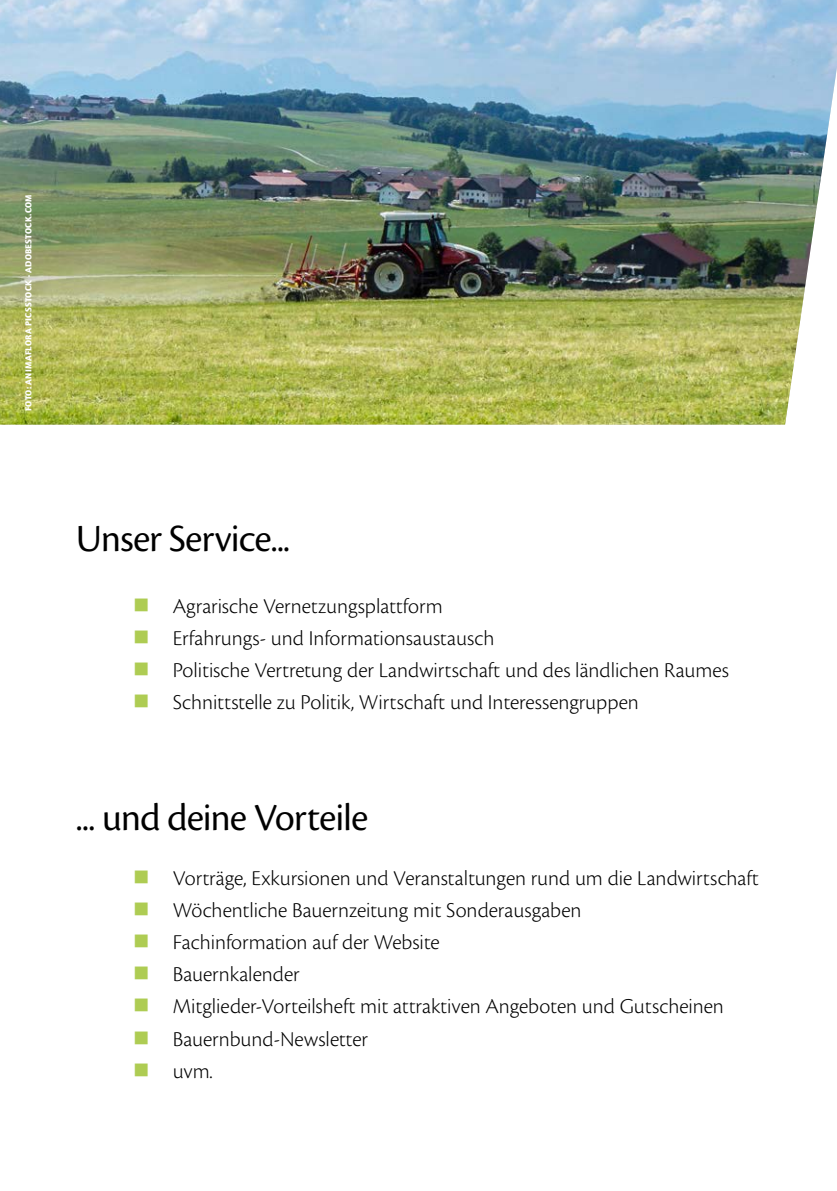
<style>
.page{position:relative;width:837px;height:1191px;background:#fff}
.page>*{position:absolute;margin:0;border:0;box-sizing:border-box;transform-origin:0 0}
.t1{font:40px "Cronos Pro Disp";letter-spacing:-.01em;color:#000}
.t2{font:300 22px "Cronos Pro";letter-spacing:-.005em;color:#000}
.t3{font:900 9px "Quay Sans ITC Std";letter-spacing:.025em;color:#fff}
.s1{color:#aecc53}
</style>
<div class="page">
<img style="left:0;top:0;width:836px;height:424px">
<p class="t3" style="left:23px;top:411px;width:218px;rotate:-90deg">FOTO: ANIMAFLORA PICSSTOCK - ADOBESTOCK.COM</p>
<h1 class="t1" style="left:76px;top:516px;width:215px">Unser Service...</h1>
<p class="t2" style="left:133px;top:593px;width:311px"><span class="s1">■</span> Agrarische Vernetzungsplattform</p>
<p class="t2" style="left:133px;top:625px;width:362px"><span class="s1">■</span> Erfahrungs- und Informationsaustausch</p>
<p class="t2" style="left:133px;top:657px;width:597px"><span class="s1">■</span> Politische Vertretung der Landwirtschaft und des ländlichen Raumes</p>
<p class="t2" style="left:133px;top:689px;width:507px"><span class="s1">■</span> Schnittstelle zu Politik, Wirtschaft und Interessengruppen</p>
<h1 class="t1" style="left:76px;top:794px;width:293px">... und deine Vorteile</h1>
<p class="t2" style="left:133px;top:865px;width:627px"><span class="s1">■</span> Vorträge, Exkursionen und Veranstaltungen rund um die Landwirtschaft</p>
<p class="t2" style="left:133px;top:897px;width:449px"><span class="s1">■</span> Wöchentliche Bauernzeitung mit Sonderausgaben</p>
<p class="t2" style="left:133px;top:929px;width:308px"><span class="s1">■</span> Fachinformation auf der Website</p>
<p class="t2" style="left:133px;top:961px;width:168px"><span class="s1">■</span> Bauernkalender</p>
<p class="t2" style="left:133px;top:994px;width:592px"><span class="s1">■</span> Mitglieder-Vorteilsheft mit attraktiven Angeboten und Gutscheinen</p>
<p class="t2" style="left:133px;top:1026px;width:236px"><span class="s1">■</span> Bauernbund-Newsletter</p>
<p class="t2" style="left:133px;top:1058px;width:81px"><span class="s1">■</span> uvm.</p>
</div>
